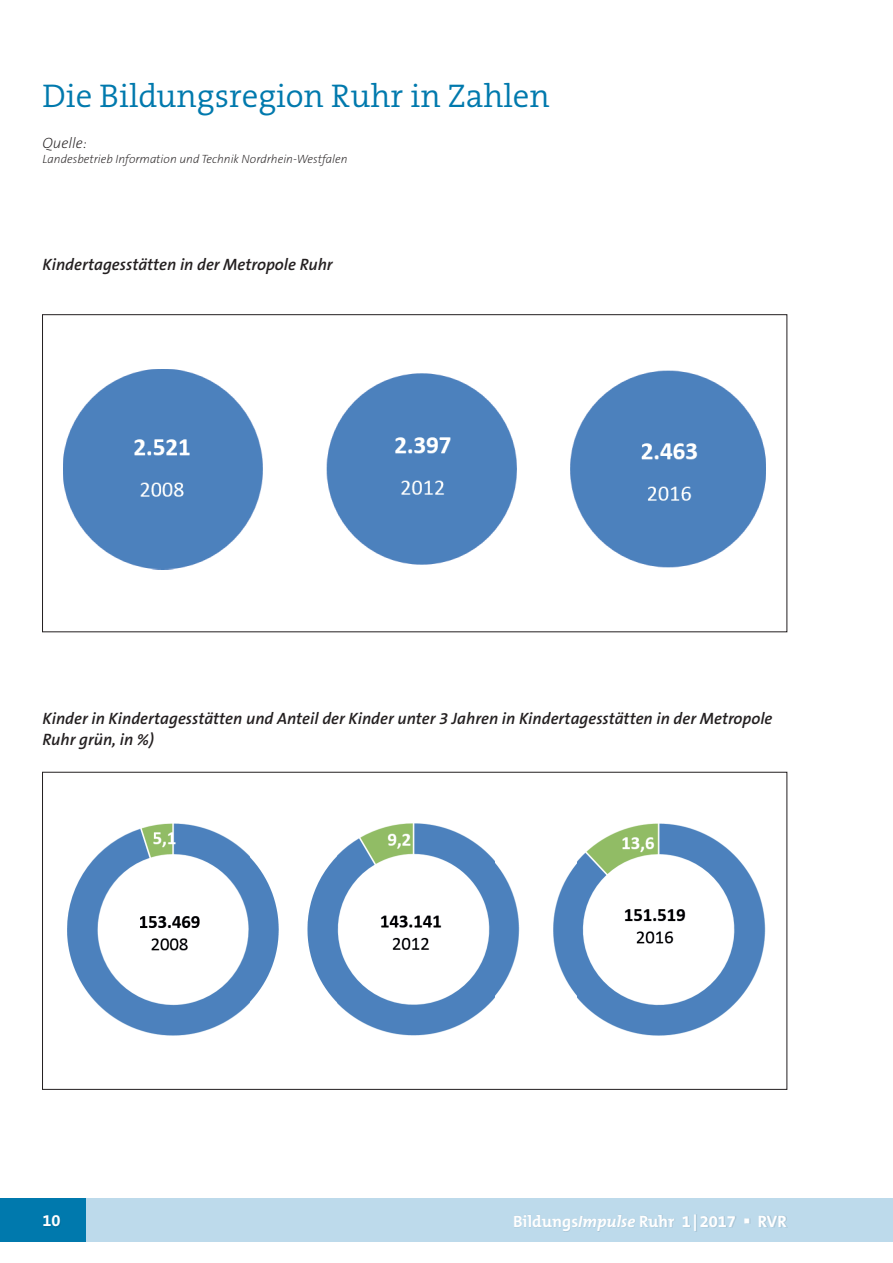
<style>
.page{position:relative;width:893px;height:1263px;background:#fff}
.page>*{position:absolute;margin:0;border:0;box-sizing:border-box;transform-origin:0 0}
.t1{font:300 33px "The Serif B4";color:#0079ad}
.t2{font:italic 600 16.5px/21.6px "The Sans B6";color:#231f20}
.t3{font:700 16.5px "The Mix B7";color:#fff}
.t4{font:italic 200 15px "The Sans B2";color:#231f20}
.t5{font:italic 200 12px "The Sans B2";color:#231f20}
.s1{font-style:italic}
</style>
<div class="page">
<div style="left:0;top:1198px;width:893px;height:44px;background:#bddaeb"></div>
<div style="left:0;top:1198px;width:85px;height:44px;background:#0079ad"></div>
<img style="left:515px;top:1215px;width:272px;height:16px">
<img style="left:67px;top:823px;width:183px;height:213px">
<img style="left:250px;top:812px;width:538px;height:235px">
<img style="left:495px;top:812px;width:82px;height:235px">
<img style="left:63px;top:369px;width:702px;height:200px">
<h1 class="t1" style="left:43px;top:79px;width:509px">Die Bildungsregion Ruhr in Zahlen</h1>
<p class="t4" style="left:43px;top:135px;width:46px">Quelle:</p>
<p class="t5" style="left:43px;top:152px;width:307px">Landesbetrieb Information und Technik Nordrhein-Westfalen</p>
<p class="t2" style="left:43px;top:254px;width:292px">Kindertagesstätten in der Metropole Ruhr</p>
<p class="t2" style="left:43px;top:708px;width:731px">Kinder in Kindertagesstätten und Anteil der Kinder unter 3 Jahren in Kindertagesstätten in der Metropole<br>Ruhr grün, in %)</p>
<p class="t3" style="left:43px;top:1212px;width:20px">10</p>
<p class="t3" style="left:513px;top:1212px;width:275px">Bildungs<span class="s1">Impulse</span> Ruhr 1 | 2017 ▪ RVR</p>
</div>
